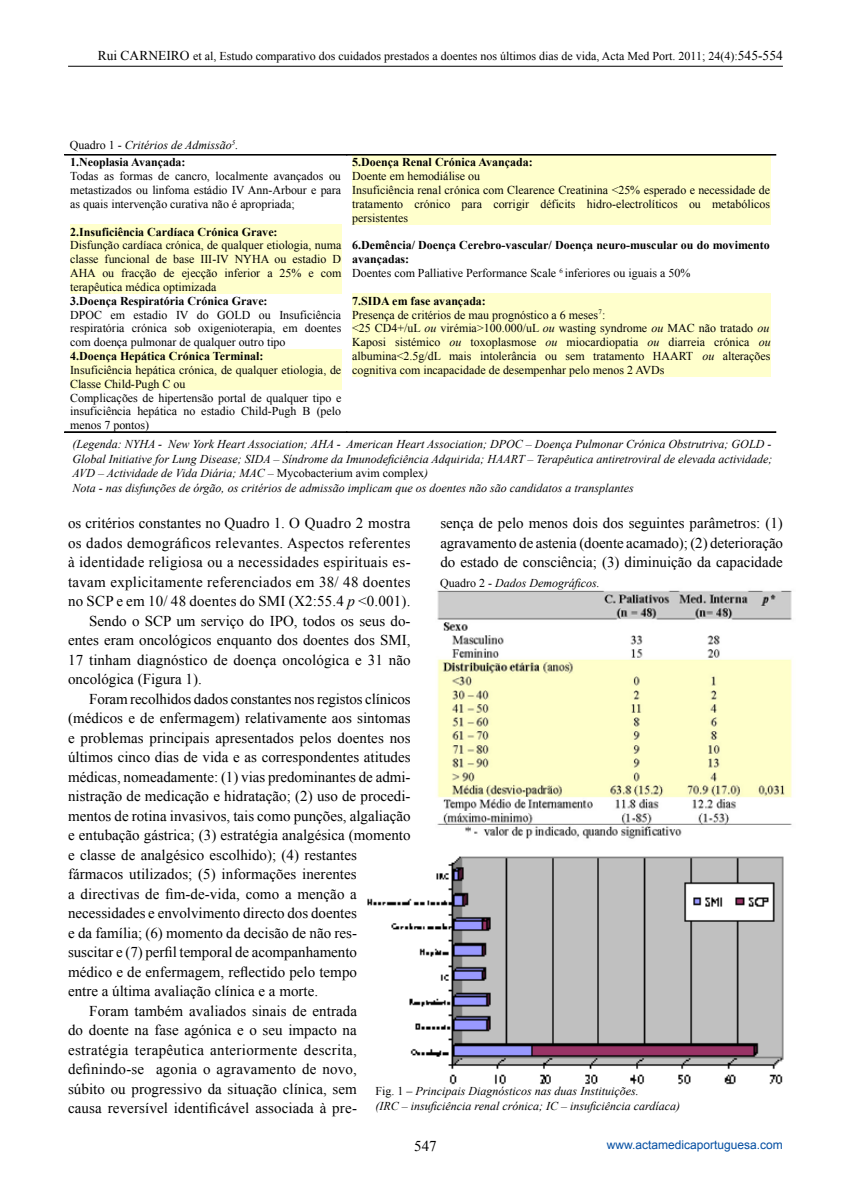
<style>
.page{position:relative;width:851px;height:1191px;background:#fff}
.page>*{position:absolute;margin:0;border:0;box-sizing:border-box;transform-origin:0 0}
.t1{font:15px/19.5px "Times New Roman";color:#000;text-align:justify}
.t2{font:15px "Times New Roman";letter-spacing:.02em;color:#000}
.t3{font:12px/13.8px "Times New Roman";color:#000;text-align:justify}
.t4{font:italic 12px/14.4px "Times New Roman";color:#000}
.t5{font:700 12px/13.8px "Times New Roman";color:#000}
.t6{font:12px "Arial";color:#034ea2}
.s1{font-size:13.5px}
.s2{font-style:normal}
.s3{font-weight:400}
.s4{font-weight:700}
.s5{font-style:italic}
</style>
<div class="page">
<img style="left:367px;top:856px;width:417px;height:229px">
<hr style="left:68px;top:66px;width:714px;height:1px;background:#000">
<div style="left:70px;top:224px;width:271px;height:14px;background:#ffc"></div>
<div style="left:70px;top:238px;width:271px;height:55px;background:#ffc"></div>
<div style="left:70px;top:349px;width:271px;height:13px;background:#ffc"></div>
<div style="left:70px;top:362px;width:271px;height:28px;background:#ffc"></div>
<div style="left:352px;top:155px;width:418px;height:14px;background:#ffc"></div>
<div style="left:352px;top:169px;width:418px;height:14px;background:#ffc"></div>
<div style="left:352px;top:183px;width:418px;height:41px;background:#ffc"></div>
<div style="left:352px;top:293px;width:418px;height:14px;background:#ffc"></div>
<div style="left:352px;top:307px;width:418px;height:14px;background:#ffc"></div>
<div style="left:352px;top:321px;width:418px;height:55px;background:#ffc"></div>
<div style="left:65px;top:154px;width:282px;height:1px;border:1px solid #000"></div>
<div style="left:346px;top:154px;width:429px;height:1px;border:1px solid #000"></div>
<div style="left:65px;top:432px;width:282px;height:1px;border:1px solid #000"></div>
<div style="left:346px;top:432px;width:429px;height:1px;border:1px solid #000"></div>
<img style="left:437px;top:590px;width:355px;height:249px">
<p class="t3" style="left:98px;top:49px;width:686px"><span class="s1">Rui CARNEIRO</span> et al, Estudo comparativo dos cuidados prestados a doentes nos últimos dias de vida, Acta Med Port. 2011; 24(4):<span class="s1">545-554</span></p>
<p class="t4" style="left:70px;top:137px;width:170px"><span class="s2">Quadro 1 -</span> Critérios de Admissão<sup>5</sup>.</p>
<p class="t5" style="left:70px;top:157px;width:117px">1.Neoplasia Avançada:</p>
<p class="t3" style="left:70px;top:170px;width:272px">Todas as formas de cancro, localmente avançados ou metastizados ou linfoma estádio IV Ann-Arbour e para as quais intervenção curativa não é apropriada;</p>
<p class="t5" style="left:70px;top:226px;width:209px">2.Insuficiência Cardíaca Crónica Grave:</p>
<p class="t3" style="left:70px;top:239px;width:273px">Disfunção cardíaca crónica, de qualquer etiologia, numa classe funcional de base III-IV NYHA ou estadio D AHA ou fracção de ejecção inferior a 25% e com terapêutica médica optimizada</p>
<p class="t5" style="left:70px;top:295px;width:199px">3.Doença Respiratória Crónica Grave:</p>
<p class="t3" style="left:70px;top:309px;width:273px">DPOC em estadio IV do GOLD ou Insuficiência respiratória crónica sob oxigenioterapia, em doentes com doença pulmonar de qualquer outro tipo</p>
<p class="t5" style="left:70px;top:350px;width:195px">4.Doença Hepática Crónica Terminal:</p>
<p class="t3" style="left:70px;top:364px;width:273px;text-align:left">Insuficiência hepática crónica, de qualquer etiologia, de Classe Child-Pugh C ou<br>Complicações de hipertensão portal de qualquer tipo e insuficiência hepática no estadio Child-Pugh B (pelo menos 7 pontos)</p>
<p class="t5" style="left:352px;top:157px;width:182px">5.Doença Renal Crónica Avançada:</p>
<p class="t3" style="left:352px;top:170px;width:419px;text-align:left">Doente em hemodiálise ou<br>Insuficiência renal crónica com Clearence Creatinina &lt;25% esperado e necessidade de tratamento crónico para corrigir déficits hidro-electrolíticos ou metabólicos persistentes</p>
<p class="t5" style="left:352px;top:239px;width:419px">6.Demência/ Doença Cerebro-vascular/ Doença neuro-muscular ou do movimento avançadas:<br><span class="s3">Doentes com Palliative Performance Scale</span> <sup>6</sup> <span class="s3">inferiores ou iguais a 50%</span></p>
<p class="t3" style="left:352px;top:295px;width:420px;text-align:left"><span class="s4">7.SIDA em fase avançada:<br></span>Presença de critérios de mau prognóstico a 6 meses<sup>7</sup>:<br>&lt;25 CD4+/uL <span class="s5">ou</span> virémia&gt;100.000/uL <span class="s5">ou</span> wasting syndrome <span class="s5">ou</span> MAC não tratado <span class="s5">ou </span>Kaposi sistémico <span class="s5">ou</span> toxoplasmose <span class="s5">ou</span> miocardiopatia <span class="s5">ou</span> diarreia crónica <span class="s5">ou </span>albumina&lt;2.5g/dL mais intolerância ou sem tratamento HAART <span class="s5">ou</span> alterações cognitiva com incapacidade de desempenhar pelo menos 2 AVDs</p>
<p class="t4" style="left:72px;top:437px;width:701px">(Legenda: NYHA - New York Heart Association; AHA - American Heart Association; DPOC – Doença Pulmonar Crónica Obstrutriva; GOLD - Global Initiative for Lung Disease; SIDA – Síndrome da Imunodeficiência Adquirida; HAART – Terapêutica antiretroviral de elevada actividade; AVD – Actividade de Vida Diária; MAC – <span class="s2">Mycobacterium avim complex</span>)<br>Nota - nas disfunções de órgão, os critérios de admissão implicam que os doentes não são candidatos a transplantes</p>
<p class="t1" style="left:440px;top:513px;width:344px">sença de pelo menos dois dos seguintes parâmetros: (1) agravamento de astenia (doente acamado); (2) deterioração do estado de consciência; (3) diminuição da capacidade</p>
<p class="t1" style="left:68px;top:513px;width:344px">os critérios constantes no Quadro 1. O Quadro 2 mostra</p>
<p class="t2" style="left:68px;top:532px;width:344px">os dados demográficos relevantes. Aspectos referentes</p>
<p class="t2" style="left:68px;top:552px;width:344px">à identidade religiosa ou a necessidades espirituais es-</p>
<p class="t2" style="left:68px;top:571px;width:344px">tavam explicitamente referenciados em 38/ 48 doentes</p>
<p class="t1" style="left:68px;top:591px;width:344px">no SCP e em 10/ 48 doentes do SMI (X2:55.4 <span class="s5">p</span> &lt;0.001).</p>
<p class="t1" style="left:89px;top:610px;width:323px">Sendo o SCP um serviço do IPO, todos os seus do-</p>
<p class="t1" style="left:68px;top:630px;width:344px">entes eram oncológicos enquanto dos doentes dos SMI,</p>
<p class="t1" style="left:68px;top:649px;width:344px">17 tinham diagnóstico de doença oncológica e 31 não</p>
<p class="t1" style="left:68px;top:669px;width:135px">oncológica (Figura 1).</p>
<p class="t1" style="left:89px;top:688px;width:323px">Foram recolhidos dados constantes nos registos clínicos</p>
<p class="t1" style="left:68px;top:708px;width:344px">(médicos e de enfermagem) relativamente aos sintomas</p>
<p class="t1" style="left:68px;top:727px;width:344px">e problemas principais apresentados pelos doentes nos</p>
<p class="t1" style="left:68px;top:747px;width:344px">últimos cinco dias de vida e as correspondentes atitudes</p>
<p class="t1" style="left:68px;top:766px;width:344px">médicas, nomeadamente: (1) vias predominantes de admi-</p>
<p class="t1" style="left:68px;top:786px;width:344px">nistração de medicação e hidratação; (2) uso de procedi-</p>
<p class="t1" style="left:68px;top:805px;width:344px">mentos de rotina invasivos, tais como punções, algaliação</p>
<p class="t1" style="left:68px;top:825px;width:344px">e entubação gástrica; (3) estratégia analgésica (momento</p>
<p class="t1" style="left:68px;top:844px;width:290px">e classe de analgésico escolhido); (4) restantes</p>
<p class="t1" style="left:68px;top:864px;width:290px">fármacos utilizados; (5) informações inerentes</p>
<p class="t1" style="left:68px;top:883px;width:290px">a directivas de fim-de-vida, como a menção a</p>
<p class="t1" style="left:68px;top:903px;width:290px">necessidades e envolvimento directo dos doentes</p>
<p class="t1" style="left:68px;top:922px;width:290px">e da família; (6) momento da decisão de não res-</p>
<p class="t1" style="left:68px;top:942px;width:290px">suscitar e (7) perfil temporal de acompanhamento</p>
<p class="t1" style="left:68px;top:961px;width:290px">médico e de enfermagem, reflectido pelo tempo</p>
<p class="t1" style="left:68px;top:981px;width:251px">entre a última avaliação clínica e a morte.</p>
<p class="t1" style="left:89px;top:1000px;width:269px">Foram também avaliados sinais de entrada</p>
<p class="t1" style="left:68px;top:1020px;width:290px">do doente na fase agónica e o seu impacto na</p>
<p class="t2" style="left:68px;top:1039px;width:290px">estratégia terapêutica anteriormente descrita,</p>
<p class="t1" style="left:68px;top:1059px;width:290px">definindo-se agonia o agravamento de novo,</p>
<p class="t1" style="left:68px;top:1078px;width:290px">súbito ou progressivo da situação clínica, sem</p>
<p class="t1" style="left:68px;top:1098px;width:290px">causa reversível identificável associada à pre-</p>
<p class="t4" style="left:440px;top:576px;width:161px"><span class="s2">Quadro 2 -</span> Dados Demográficos.</p>
<p class="t4" style="left:375px;top:1083px;width:306px"><span class="s2">Fig. 1 –</span> Principais Diagnósticos nas duas Instituições.<br>(IRC – insuficiência renal crónica; IC – insuficiência cardíaca)</p>
<p class="t1" style="left:414px;top:1136px;width:24px">547</p>
<p class="t6" style="left:606px;top:1136px;width:178px">www.actamedicaportuguesa.com</p>
</div>
